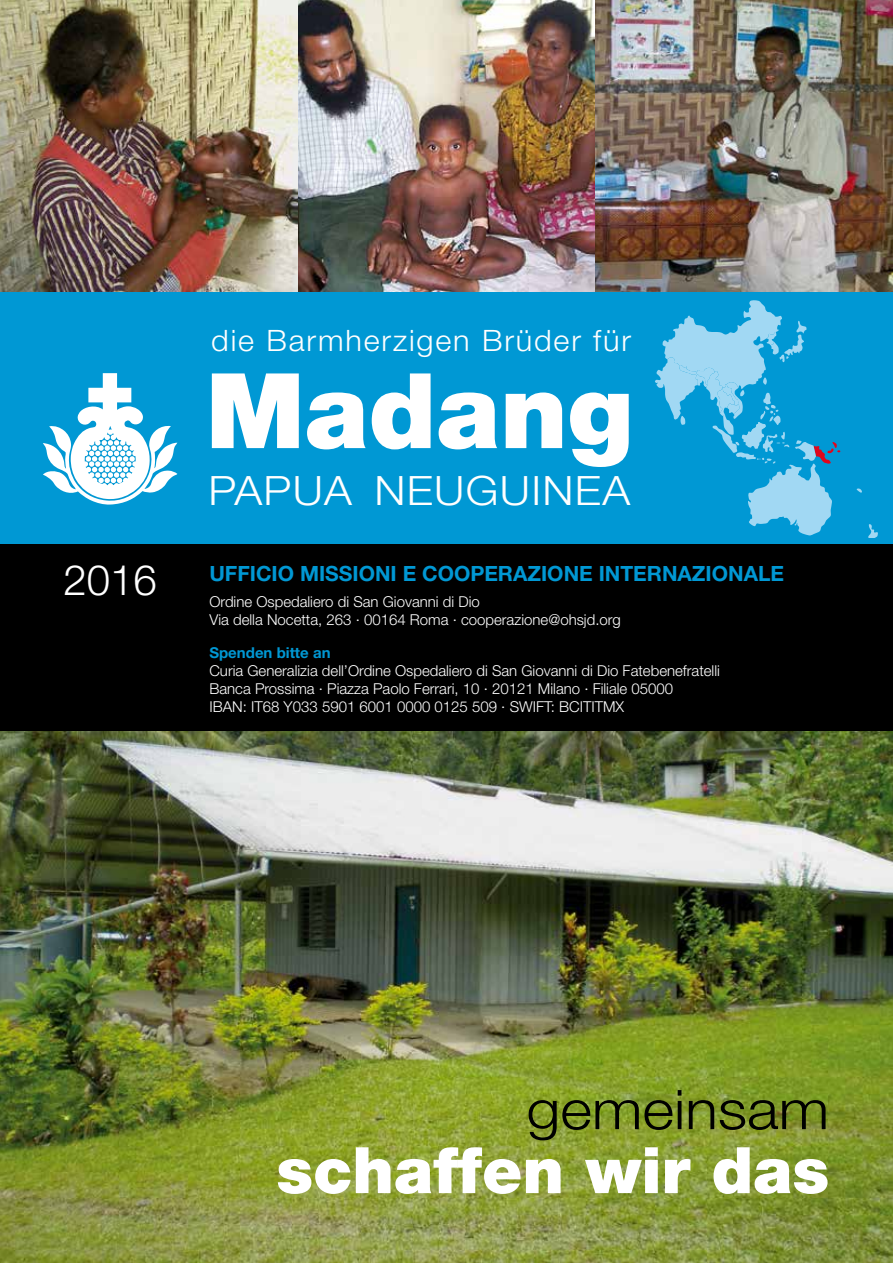
<style>
.page{position:relative;width:893px;height:1263px;background:#fff}
.page>*{position:absolute;margin:0;border:0;box-sizing:border-box;transform-origin:0 0}
.t1{font:900 104.55px "Helvetica Neue";color:#fff}
.t2{font:900 64.2px "Helvetica Neue";color:#fff}
.t3{font:300 54.75px "Helvetica Neue";color:#000;scale:1.11 1}
.t4{font:300 42px "Helvetica Neue";color:#fff}
.t5{font:300 40.5px "Helvetica Neue";letter-spacing:.03em;color:#fff;scale:1.09 1}
.t6{font:300 29.55px "Helvetica Neue";letter-spacing:.06em;color:#fff;scale:1.04 1}
.t7{font:700 21px "Helvetica Neue";color:#0098d4}
.t8{font:300 15px/18px "Helvetica Neue";color:#fff}
.s1{font-weight:700;color:#0098d4}
</style>
<div class="page">
<img style="left:0;top:730px;width:893px;height:533px">
<div style="left:0;top:543px;width:893px;height:187px;background:#000"></div>
<div style="left:0;top:0;width:893px;height:543px;background:#0098d4"></div>
<svg style="left:856px;top:488px;width:6px;height:5px"></svg>
<svg style="left:868px;top:524px;width:10px;height:14px"></svg>
<svg style="left:655px;top:300px;width:185px;height:235px"></svg>
<img style="left:0;top:0;width:893px;height:291px">
<svg style="left:43px;top:373px;width:134px;height:132px"></svg>
<p class="t4" style="left:63px;top:555px;width:95px">2016</p>
<p class="t6" style="left:211px;top:323px;width:405px">die Barmherzigen Brüder für</p>
<p class="t1" style="left:206px;top:348px;width:429px">Madang</p>
<p class="t5" style="left:209px;top:465px;width:388px">PAPUA NEUGUINEA</p>
<p class="t7" style="left:209px;top:560px;width:576px">UFFICIO MISSIONI E COOPERAZIONE INTERNAZIONALE</p>
<p class="t8" style="left:209px;top:592px;width:413px">Ordine Ospedaliero di San Giovanni di Dio<br>Via della Nocetta, 263 · 00164 Roma · cooperazione@ohsjd.org</p>
<p class="t8" style="left:209px;top:643px;width:512px"><span class="s1">Spenden bitte an<br></span>Curia Generalizia dell’Ordine Ospedaliero di San Giovanni di Dio Fatebenefratelli Banca Prossima · Piazza Paolo Ferrari, 10 · 20121 Milano · Filiale 05000<br>IBAN: IT68 Y033 5901 6001 0000 0125 509 · SWIFT: BCITITMX</p>
<p class="t3" style="left:526px;top:1076px;width:274px">gemeinsam</p>
<p class="t2" style="left:276px;top:1132px;width:554px">schaffen wir das</p>
</div>
